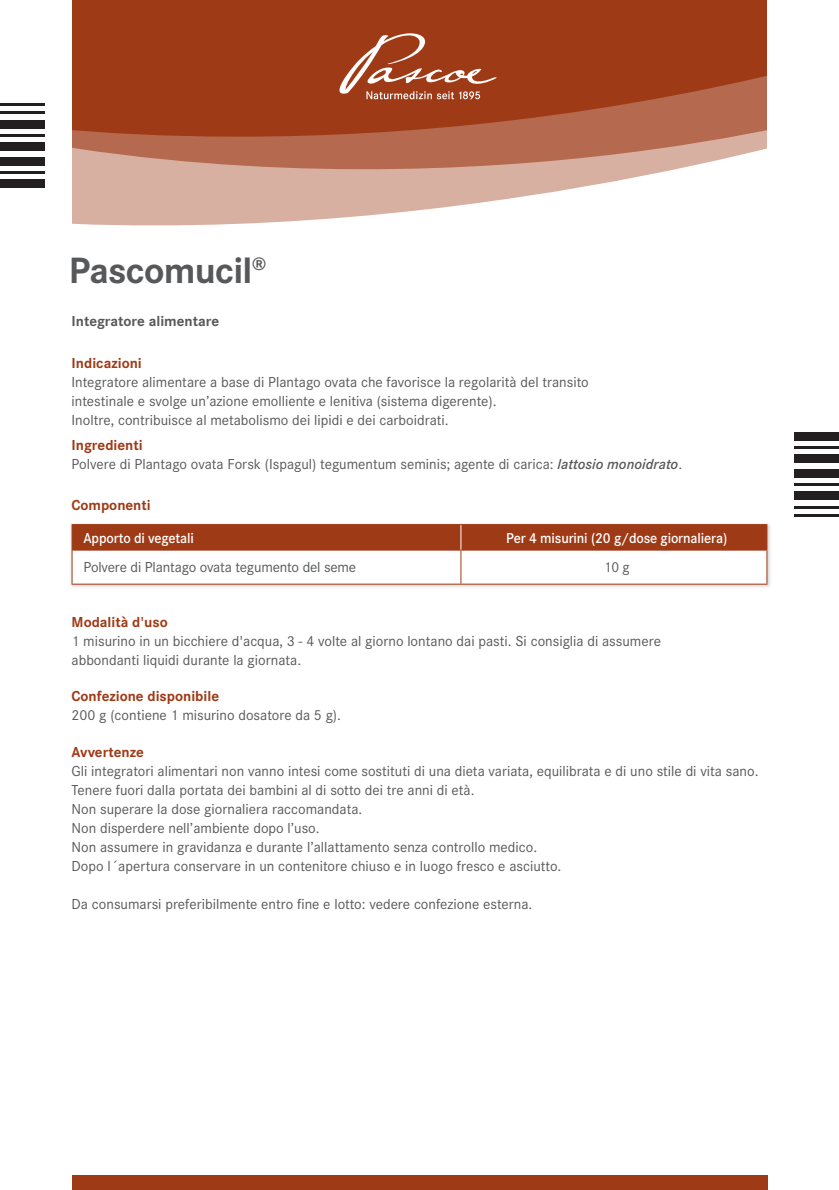
<style>
.page{position:relative;width:839px;height:1190px;background:#fff}
.page>*{position:absolute;margin:0;border:0;box-sizing:border-box;transform-origin:0 0}
.t1{font:700 38px "Corporate S Pro";letter-spacing:-.02em;color:#57585a}
.t2{font:15px/19px "Corporate S Pro";color:#57585a}
.t3{font:700 15px "Corporate S Pro";color:#9f3a16}
.t4{font:600 15px "Corporate S Pro";letter-spacing:-.01em;color:#fff;scale:.95 1}
.t5{font:700 15px "Corporate S Pro";color:#57585a}
.s1{font-weight:700;color:#9f3a16}
.s2{font-weight:600;font-style:italic}
.s3{font-weight:600;color:#9f3a16}
</style>
<div class="page">
<svg style="left:72px;top:185px;width:521px;height:41px;fill:#d8b0a2"></svg>
<svg style="left:72px;top:0;width:695px;height:185px;background:#ad583a"></svg>
<div style="left:72px;top:1174px;width:694px;height:16px;background:#9f3a16"></div>
<svg style="left:339px;top:33px;width:157px;height:66px;background:#ae5a3c"></svg>
<div style="left:69px;top:522px;width:701px;height:66px;background:#231f20;opacity:.2"></div>
<svg style="left:71px;top:524px;width:696px;height:60px"></svg>
<hr style="left:0;top:103px;width:45px;height:3px;background:#231f20">
<hr style="left:0;top:111px;width:45px;height:3px;background:#231f20">
<div style="left:0;top:120px;width:45px;height:8px;background:#231f20"></div>
<hr style="left:0;top:134px;width:45px;height:3px;background:#231f20">
<div style="left:0;top:143px;width:45px;height:8px;background:#231f20"></div>
<div style="left:0;top:157px;width:45px;height:8px;background:#231f20"></div>
<hr style="left:0;top:171px;width:45px;height:3px;background:#231f20">
<div style="left:0;top:179px;width:45px;height:9px;background:#231f20"></div>
<hr style="left:793px;top:514px;width:45px;height:3px;background:#231f20">
<hr style="left:793px;top:505px;width:45px;height:3px;background:#231f20">
<div style="left:793px;top:491px;width:45px;height:9px;background:#231f20"></div>
<hr style="left:793px;top:483px;width:45px;height:3px;background:#231f20">
<div style="left:793px;top:469px;width:45px;height:8px;background:#231f20"></div>
<div style="left:793px;top:454px;width:45px;height:9px;background:#231f20"></div>
<hr style="left:793px;top:446px;width:45px;height:3px;background:#231f20">
<div style="left:793px;top:432px;width:45px;height:8px;background:#231f20"></div>
<h1 class="t1" style="left:69px;top:240px;width:199px">Pascomucil<sup>®</sup></h1>
<p class="t5" style="left:71px;top:309px;width:149px">Integratore alimentare</p>
<p class="t3" style="left:71px;top:351px;width:72px">Indicazioni</p>
<p class="t2" style="left:71px;top:372px;width:518px">Integratore alimentare a base di Plantago ovata che favorisce la regolarità del transito intestinale e svolge un’azione emolliente e lenitiva (sistema digerente).<br>Inoltre, contribuisce al metabolismo dei lipidi e dei carboidrati.</p>
<p class="t2" style="left:71px;top:435px;width:611px"><span class="s1">Ingredienti<br></span>Polvere di Plantago ovata Forsk (Ispagul) tegumentum seminis; agente di carica: <span class="s2">lattosio monoidrato</span>.</p>
<p class="t3" style="left:71px;top:493px;width:81px">Componenti</p>
<p class="t4" style="left:83px;top:527px;width:118px">Apporto di vegetali</p>
<p class="t4" style="left:506px;top:527px;width:234px">Per 4 misurini (20 g/dose giornaliera)</p>
<p class="t2" style="left:83px;top:557px;width:274px">Polvere di Plantago ovata tegumento del seme</p>
<p class="t2" style="left:603px;top:557px;width:27px">10 g</p>
<p class="t2" style="left:71px;top:612px;width:590px"><span class="s1">Modalità d</span><span class="s3">'</span><span class="s1">uso<br></span>1 misurino in un bicchiere d'acqua, 3 - 4 volte al giorno lontano dai pasti. Si consiglia di assumere abbondanti liquidi durante la giornata.</p>
<p class="t3" style="left:71px;top:684px;width:149px">Confezione disponibile</p>
<p class="t2" style="left:71px;top:705px;width:271px">200 g (contiene 1 misurino dosatore da 5 g).</p>
<p class="t3" style="left:71px;top:739px;width:74px">Avvertenze</p>
<p class="t2" style="left:71px;top:760px;width:688px">Gli integratori alimentari non vanno intesi come sostituti di una dieta variata, equilibrata e di uno stile di vita sano.<br>Tenere fuori dalla portata dei bambini al di sotto dei tre anni di età.<br>Non superare la dose giornaliera raccomandata.<br>Non disperdere nell’ambiente dopo l’uso.<br>Non assumere in gravidanza e durante l’allattamento senza controllo medico.<br>Dopo l´apertura conservare in un contenitore chiuso e in luogo fresco e asciutto.</p>
<p class="t2" style="left:71px;top:893px;width:462px">Da consumarsi preferibilmente entro fine e lotto: vedere confezione esterna.</p>
</div>
